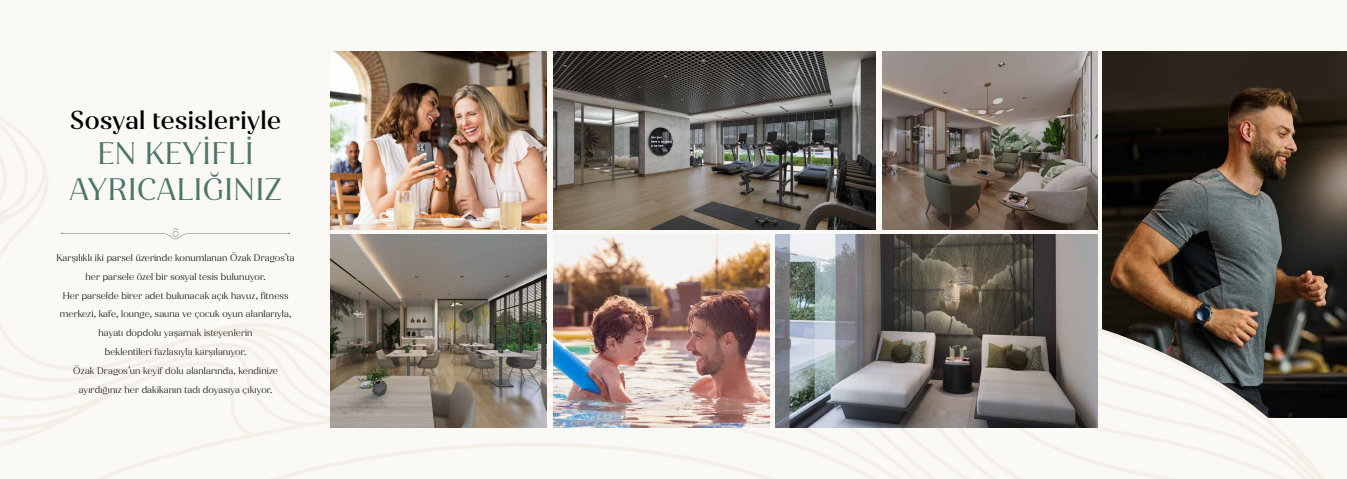
<style>
.page{position:relative;width:1347px;height:479px;background:#fff}
.page>*{position:absolute;margin:0;border:0;box-sizing:border-box;transform-origin:0 0}
.t1{font:29.88px/35.8px "Magnolia Alt";letter-spacing:.02em;color:#4d7568;text-align:center}
.t2{font:500 25px "Magnolia Alt";letter-spacing:.02em;color:#000}
.t3{font:300 9.38px/18.8px "Magnolia Alt";letter-spacing:.015em;color:#000;text-align:center}
</style>
<div class="page">
<img style="left:0;top:51px;width:1346px;height:427px">
<img style="left:775px;top:234px;width:322px;height:193px">
<img style="left:331px;top:234px;width:215px;height:193px">
<img style="left:553px;top:234px;width:216px;height:193px">
<h2 class="t2" style="left:70px;top:104px;width:212px">Sosyal tesisleriyle</h2>
<h1 class="t1" style="left:70px;top:136px;width:213px">EN KEYİFLİ<br>AYRICALIĞINIZ</h1>
<p class="t3" style="left:56px;top:248px;width:240px">Karşılıklı iki parsel üzerinde konumlanan Özak Dragos’ta her parsele özel bir sosyal tesis bulunuyor.<br>Her parselde birer adet bulunacak açık havuz, fitness merkezi, kafe, lounge, sauna ve çocuk oyun alanlarıyla, hayatı dopdolu yaşamak isteyenlerin<br>beklentileri fazlasıyla karşılanıyor.<br>Özak Dragos’un keyif dolu alanlarında, kendinize ayırdığınız her dakikanın tadı doyasıya çıkıyor.</p>
</div>
